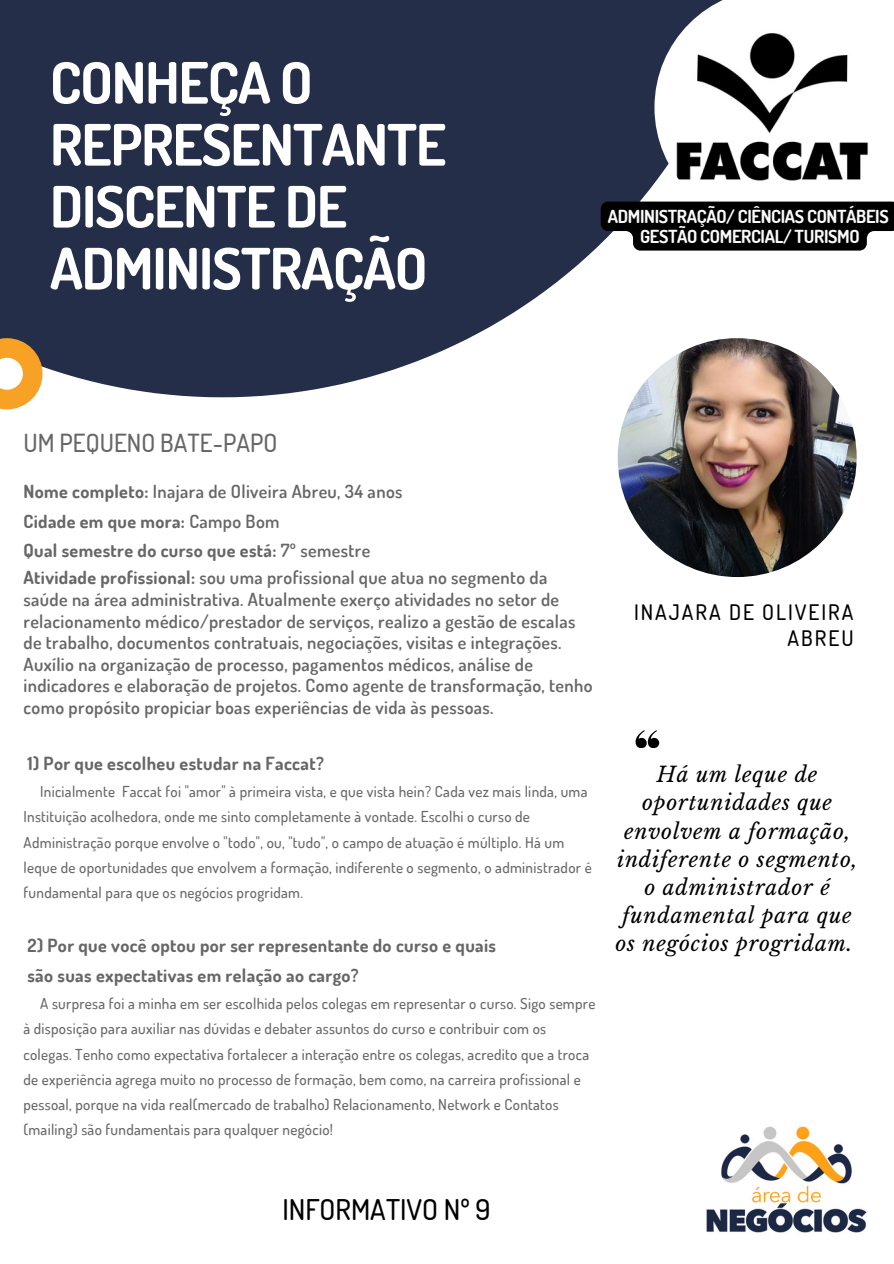
<style>
.page{position:relative;width:894px;height:1264px;background:#fff}
.page>*{position:absolute;margin:0;border:0;box-sizing:border-box;transform-origin:0 0}
.t1{font:700 57px/61.9px "Dosis";letter-spacing:-.02em;color:#fff}
.t2{font:500 28.5px "Dosis";color:#000}
.t3{font:500 24.9px "Dosis";color:#666}
.t4{font:500 21.45px/26px "Dosis";letter-spacing:.09em;color:#000;text-align:right}
.t5{font:italic 20.85px/28.2px "Libre Baskerville";letter-spacing:.04em;color:#000;text-align:center}
.t6{font:600 18.15px/21.6px "Dosis";letter-spacing:.02em;color:#666}
.t7{font:700 18.15px "Dosis";letter-spacing:.02em;color:#666}
.t8{font:700 18px "Dosis";letter-spacing:-.02em;color:#fafafb}
.t9{font:500 15.15px/25.2px "Dosis";letter-spacing:.02em;color:#666}
.s1{font-weight:700}
.s2{font-weight:600}
</style>
<div class="page">
<svg style="left:0;top:0;width:765px;height:397px;background:#434b63"></svg>
<svg style="left:635px;top:730px;width:24px;height:17px"></svg>
<img style="left:617px;top:338px;width:239px;height:239px;border-radius:50%">
<img style="left:706px;top:1126px;width:161px;height:107px">
<img style="left:654px;top:0;width:215px;height:201px">
<svg style="left:0;top:338px;width:43px;height:71px"></svg>
<svg style="left:600px;top:201px;width:293px;height:49px;background:#151515"></svg>
<p class="t1" style="left:50px;top:50px;width:397px">CONHEÇA O<br>REPRESENTANTE</p>
<p class="t1" style="left:50px;top:174px;width:298px">DISCENTE DE</p>
<p class="t1" style="left:50px;top:236px;width:379px">ADMINISTRAÇÃO</p>
<p class="t8" style="left:607px;top:205px;width:282px">ADMINISTRAÇÃO/ CIÊNCIAS CONTÁBEIS</p>
<p class="t8" style="left:640px;top:224px;width:221px">GESTÃO COMERCIAL/ TURISMO</p>
<p class="t3" style="left:23px;top:426px;width:255px">UM PEQUENO BATE-PAPO</p>
<p class="t6" style="left:23px;top:480px;width:380px"><span class="s1">Nome completo:</span> Inajara de Oliveira Abreu, 34 anos</p>
<p class="t7" style="left:23px;top:509px;width:257px">Cidade em que mora: <span class="s2">Campo Bom</span></p>
<p class="t7" style="left:23px;top:538px;width:348px">Qual semestre do curso que está: <span class="s2">7º semestre</span></p>
<p class="t6" style="left:23px;top:566px;width:570px"><span class="s1">Atividade profissional:</span> sou uma profissional que atua no segmento da saúde na área administrativa. Atualmente exerço atividades no setor de relacionamento médico/prestador de serviços, realizo a gestão de escalas de trabalho, documentos contratuais, negociações, visitas e integrações.<br>Auxílio na organização de processo, pagamentos médicos, análise de indicadores e elaboração de projetos. Como agente de transformação, tenho como propósito propiciar boas experiências de vida às pessoas.</p>
<p class="t7" style="left:27px;top:751px;width:298px">1) Por que escolheu estudar na Faccat?</p>
<p class="t9" style="left:23px;top:778px;width:569px;text-indent:17px">Inicialmente Faccat foi "amor" à primeira vista, e que vista hein? Cada vez mais linda, uma Instituição acolhedora, onde me sinto completamente à vontade. Escolhi o curso de Administração porque envolve o "todo", ou, "tudo", o campo de atuação é múltiplo. Há um leque de oportunidades que envolvem a formação, indiferente o segmento, o administrador é fundamental para que os negócios progridam.</p>
<p class="t7" style="left:27px;top:933px;width:470px">2) Por que você optou por ser representante do curso e quais</p>
<p class="t7" style="left:27px;top:963px;width:333px">são suas expectativas em relação ao cargo?</p>
<p class="t9" style="left:23px;top:990px;width:573px;text-indent:17px">A surpresa foi a minha em ser escolhida pelos colegas em representar o curso. Sigo sempre à disposição para auxiliar nas dúvidas e debater assuntos do curso e contribuir com os colegas. Tenho como expectativa fortalecer a interação entre os colegas, acredito que a troca de experiência agrega muito no processo de formação, bem como, na carreira profissional e pessoal, porque na vida real(mercado de trabalho) Relacionamento, Network e Contatos (mailing) são fundamentais para qualquer negócio!</p>
<p class="t4" style="left:634px;top:598px;width:221px">INAJARA DE OLIVEIRA<br>ABREU</p>
<p class="t5" style="left:615px;top:760px;width:243px">Há um leque de oportunidades que envolvem a formação, indiferente o segmento, o administrador é fundamental para que os negócios progridam.</p>
<p class="t2" style="left:282px;top:1190px;width:210px">INFORMATIVO Nº 9</p>
</div>
